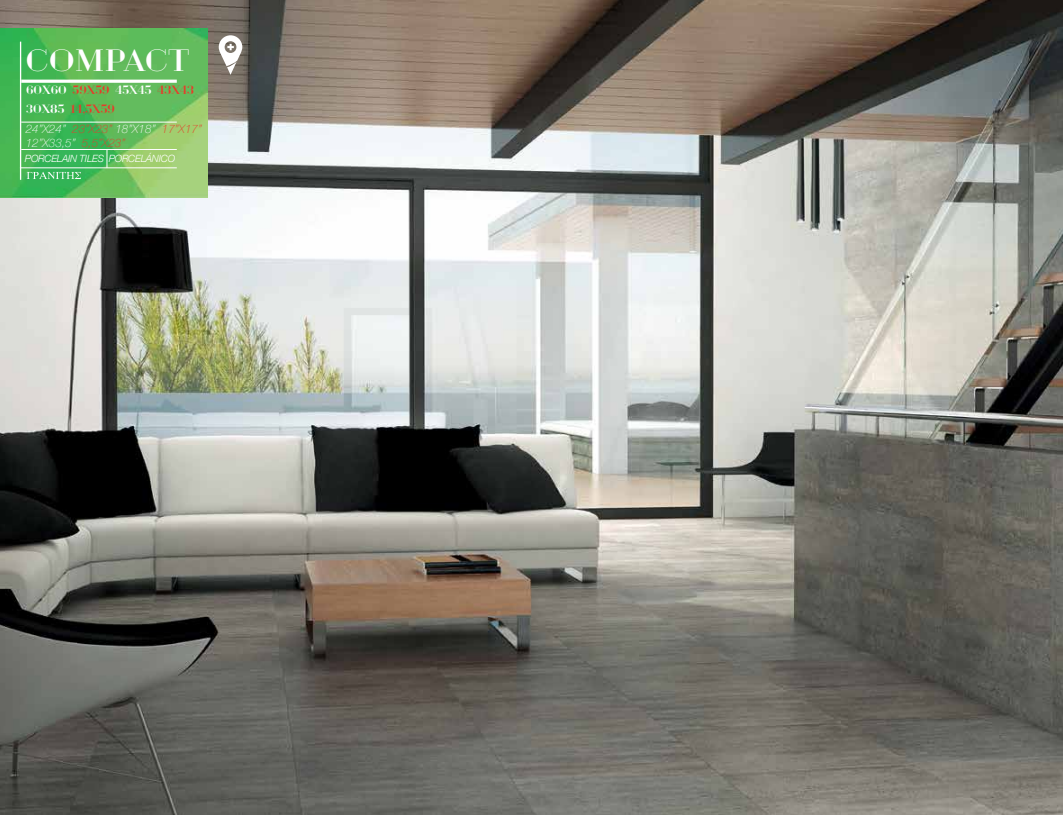
<style>
.page{position:relative;width:1063px;height:815px;background:#fff}
.page>*{position:absolute;margin:0;border:0;box-sizing:border-box;transform-origin:0 0}
.t1{font:28.75px "Geotica Three";letter-spacing:-.005em;color:#fff}
.t2{font:italic 100 11.75px/14px "Helvetica Neue LT Com";color:#fff}
.t3{font:11.25px/18.8px "Geotica Three";color:#e83b29}
.t4{font:italic 300 10px "Helvetica Neue LT Com";letter-spacing:-.02em;color:#fff}
.s1{color:#fff}
.s2{color:#e83b29}
</style>
<div class="page">
<img style="left:0;top:0;width:1063px;height:815px">
<img style="left:0;top:28px;width:207px;height:170px">
<hr style="left:21px;top:80px;width:156px;height:3px;background:#fff">
<hr style="left:21px;top:122px;width:156px;height:1px;background:#fff">
<hr style="left:21px;top:149px;width:156px;height:1px;background:#fff">
<hr style="left:20px;top:42px;width:1px;height:138px;background:#fff">
<svg style="left:107px;top:150px;width:1px;height:17px"></svg>
<hr style="left:20px;top:167px;width:157px;height:1px;background:#fff">
<svg style="left:27px;top:172px;width:54px;height:7px"></svg>
<svg style="left:219px;top:35px;width:23px;height:40px"></svg>
<h1 class="t1" style="left:26px;top:43px;width:166px">COMPACT</h1>
<p class="t3" style="left:26px;top:81px;width:169px"><span class="s1">60X60</span> 59X59 <span class="s1">45X45</span> 43X43<br><span class="s1">30X85</span> 14,5X59</p>
<p class="t4" style="left:25px;top:153px;width:152px">PORCELAIN TILES PORCELÁNICO</p>
<p class="t2" style="left:26px;top:122px;width:178px">24”X24” <span class="s2">23”X23”</span> 18”X18” <span class="s2">17”X17”<br></span>12”X33,5” <span class="s2">5,5”X23”</span></p>
</div>
